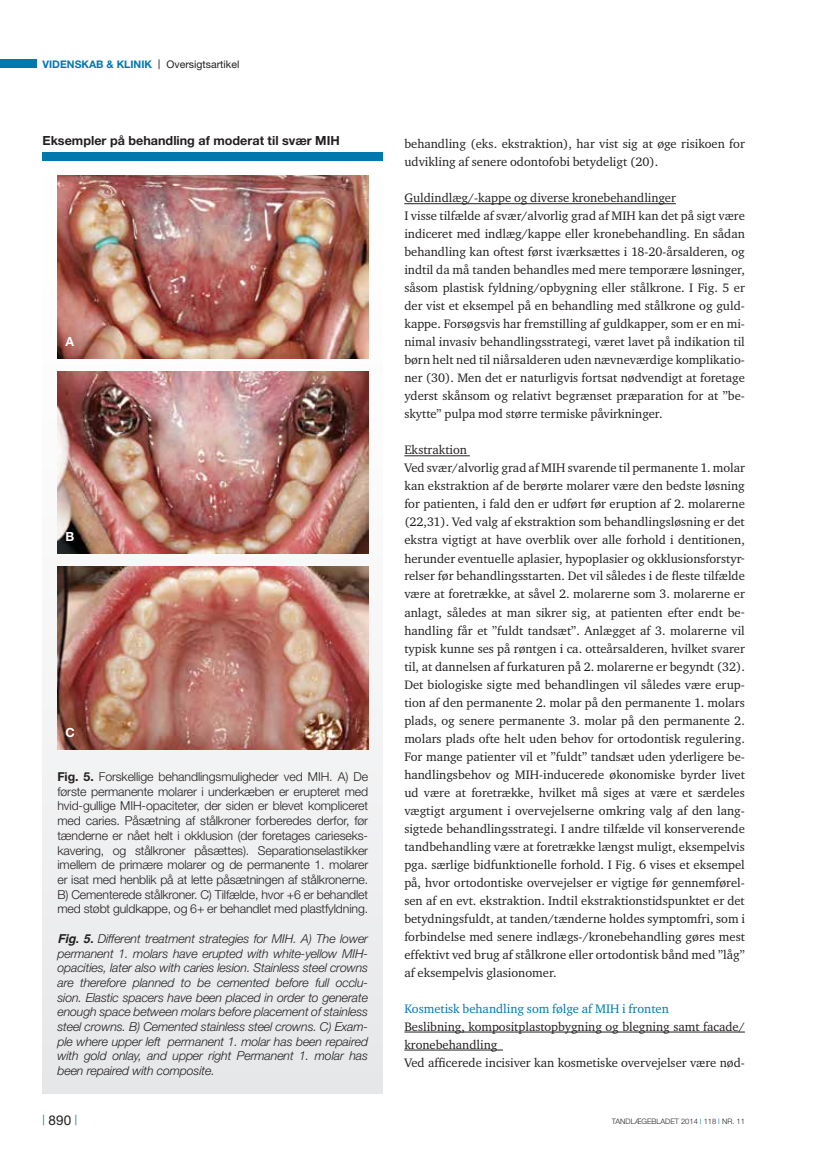
<style>
.page{position:relative;width:830px;height:1157px;background:#fff}
.page>*{position:absolute;margin:0;border:0;box-sizing:border-box;transform-origin:0 0}
.t1{font:13.5px "Helvetica Neue";color:#231f20}
.t2{font:12.6px/18px "Charter ITC";color:#231f20}
.t3{font:12.6px "Charter ITC";color:#0078ae}
.t4{font:700 12.6px "Helvetica Neue";color:#231f20}
.t5{font:700 12.6px "Helvetica Neue";color:#fff}
.t6{font:300 12.3px/14.7px "Helvetica Neue";letter-spacing:-.01em;color:#231f20;text-align:justify}
.t7{font:italic 300 12.3px/14.7px "Helvetica Neue";letter-spacing:-.01em;color:#231f20;text-align:justify}
.t8{font:700 10.5px "Helvetica Neue";color:#0078ae}
.t9{font:300 7.5px "Helvetica Neue";color:#231f20}
.s1{font-family:"Arial";font-weight:400;color:#231f20}
.s2{font-weight:400;color:#231f20}
.s3{font-weight:700}
.s4{font-family:"Helvetica";font-weight:700}
.s5{font-weight:400;color:#0078ae}
</style>
<div class="page">
<div style="left:0;top:60px;width:37px;height:8px;background:#0078ae"></div>
<hr style="left:404px;top:203px;width:271px;height:1px;background:#231f20">
<hr style="left:404px;top:455px;width:65px;height:1px;background:#231f20">
<hr style="left:404px;top:1031px;width:340px;height:1px;background:#231f20">
<hr style="left:404px;top:1049px;width:99px;height:1px;background:#231f20">
<div style="left:43px;top:161px;width:340px;height:933px;background:linear-gradient(to bottom,#fff,#e8e9ea)"></div>
<div style="left:43px;top:152px;width:340px;height:9px;background:#0078ae"></div>
<img style="left:57px;top:175px;width:311px;height:183px">
<img style="left:57px;top:371px;width:311px;height:183px">
<img style="left:57px;top:567px;width:311px;height:182px">
<p class="t8" style="left:43px;top:58px;width:198px">videnskab &amp; klinik <span class="s1">|</span> <span class="s2">Oversigtsartikel</span></p>
<p class="t4" style="left:43px;top:133px;width:298px">Eksempler på behandling af moderat til svær MIH</p>
<p class="t5" style="left:65px;top:333px;width:10px">A</p>
<p class="t5" style="left:65px;top:529px;width:9px">B</p>
<p class="t5" style="left:65px;top:724px;width:10px">C</p>
<p class="t6" style="left:57px;top:769px;width:312px"><span class="s3">Fig. 5.</span> Forskellige behandlingsmuligheder ved MIH. A) De første permanente molarer i underkæben er erupteret med hvid-gullige MIH-opaciteter, der siden er blevet kompliceret med caries. Påsætning af stålkroner forberedes derfor, før tænderne er nået helt i okklusion (der foretages carieseks&shy;kavering, og stålkroner påsættes). Separationselastikker imellem de primære molarer og de permanente 1. molarer er isat med henblik på at lette påsætningen af stålkronerne.<br>B) Cementerede stålkroner. C) Tilfælde, hvor +6 er behandlet med støbt guldkappe, og 6+ er behandlet med plastfyldning.</p>
<p class="t7" style="left:57px;top:931px;width:312px"><span class="s4">Fig. 5.</span> Different treatment strategies for MIH. A) The lower permanent 1. molars have erupted with white-yellow MIH&shy;opacities, later also with caries lesion. Stainless steel crowns are therefore planned to be cemented before full occlu&shy;sion. Elastic spacers have been placed in order to generate enough space between molars before placement of stainless steel crowns. B) Cemented stainless steel crowns. C) Exam&shy;ple where upper left permanent 1. molar has been repaired with gold onlay, and upper right Permanent 1. molar has been repaired with composite.</p>
<p class="t2" style="left:404px;top:135px;width:342px">behandling (eks. ekstraktion), har vist sig at øge risikoen for udvikling af senere odontofobi betydeligt (20).</p>
<p class="t2" style="left:404px;top:189px;width:342px">Guldindlæg/-kappe og diverse kronebehandlinger<br>I visse tilfælde af svær/alvorlig grad af MIH kan det på sigt være indiceret med indlæg/kappe eller kronebehandling. En sådan behandling kan oftest først iværksættes i 18-20-årsalderen, og indtil da må tanden behandles med mere temporære løsninger, såsom plastisk fyldning/opbygning eller stålkrone. I Fig. 5 er der vist et eksempel på en behandling med stålkrone og guld&shy;kappe. Forsøgsvis har fremstilling af guldkapper, som er en mi&shy;nimal invasiv behandlingsstrategi, været lavet på indikation til børn helt ned til niårsalderen uden nævneværdige komplikatio&shy;ner (30). Men det er naturligvis fortsat nødvendigt at foretage yderst skånsom og relativt begrænset præparation for at ”be&shy;skytte” pulpa mod større termiske påvirkninger.</p>
<p class="t2" style="left:404px;top:441px;width:342px">Ekstraktion<br>Ved svær/alvorlig grad af MIH svarende til permanente 1. molar kan ekstraktion af de berørte molarer være den bedste løsning for patienten, i fald den er udført før eruption af 2. molarerne (22,31). Ved valg af ekstraktion som behandlingsløsning er det ekstra vigtigt at have overblik over alle forhold i dentitionen, herunder eventuelle aplasier, hypoplasier og okklusionsforstyr&shy;relser før behandlingsstarten. Det vil således i de fleste tilfælde være at foretrække, at såvel 2. molarerne som 3. molarerne er anlagt, således at man sikrer sig, at patienten efter endt be&shy;handling får et ”fuldt tandsæt”. Anlægget af 3. molarerne vil typisk kunne ses på røntgen i ca. otteårsalderen, hvilket svarer til, at dannelsen af furkaturen på 2. molarerne er begyndt (32).<br>Det biologiske sigte med behandlingen vil således være erup&shy;tion af den permanente 2. molar på den permanente 1. molars plads, og senere permanente 3. molar på den permanente 2. molars plads ofte helt uden behov for ortodontisk regulering.<br>For mange patienter vil et ”fuldt” tandsæt uden yderligere be&shy;handlingsbehov og MIH-inducerede økonomiske byrder livet ud være at foretrække, hvilket må siges at være et særdeles vægtigt argument i overvejelserne omkring valg af den lang&shy;sigtede behandlingsstrategi. I andre tilfælde vil konserverende tandbehandling være at foretrække længst muligt, eksempelvis pga. særlige bidfunktionelle forhold. I Fig. 6 vises et eksempel på, hvor ortodontiske overvejelser er vigtige før gennemførel&shy;sen af en evt. ekstraktion. Indtil ekstraktionstidspunktet er det betydningsfuldt, at tanden/tænderne holdes symptomfri, som i forbindelse med senere indlægs-/kronebehandling gøres mest effektivt ved brug af stålkrone eller ortodontisk bånd med ”låg” af eksempelvis glasionomer.</p>
<p class="t3" style="left:404px;top:1000px;width:266px">Kosmetisk behandling som følge af MIH i fronten</p>
<p class="t2" style="left:404px;top:1017px;width:342px">Beslibning, kompositplastopbygning og blegning samt facade/ kronebehandling<br>Ved afficerede incisiver kan kosmetiske overvejelser være nød-</p>
<p class="t1" style="left:43px;top:1112px;width:36px"><sup>|</sup> 890 <sup>|</sup></p>
<p class="t9" style="left:611px;top:1116px;width:134px">tandlægebladet 2014 <span class="s5">|</span> 118 <span class="s5">|</span> nr. 11</p>
</div>
